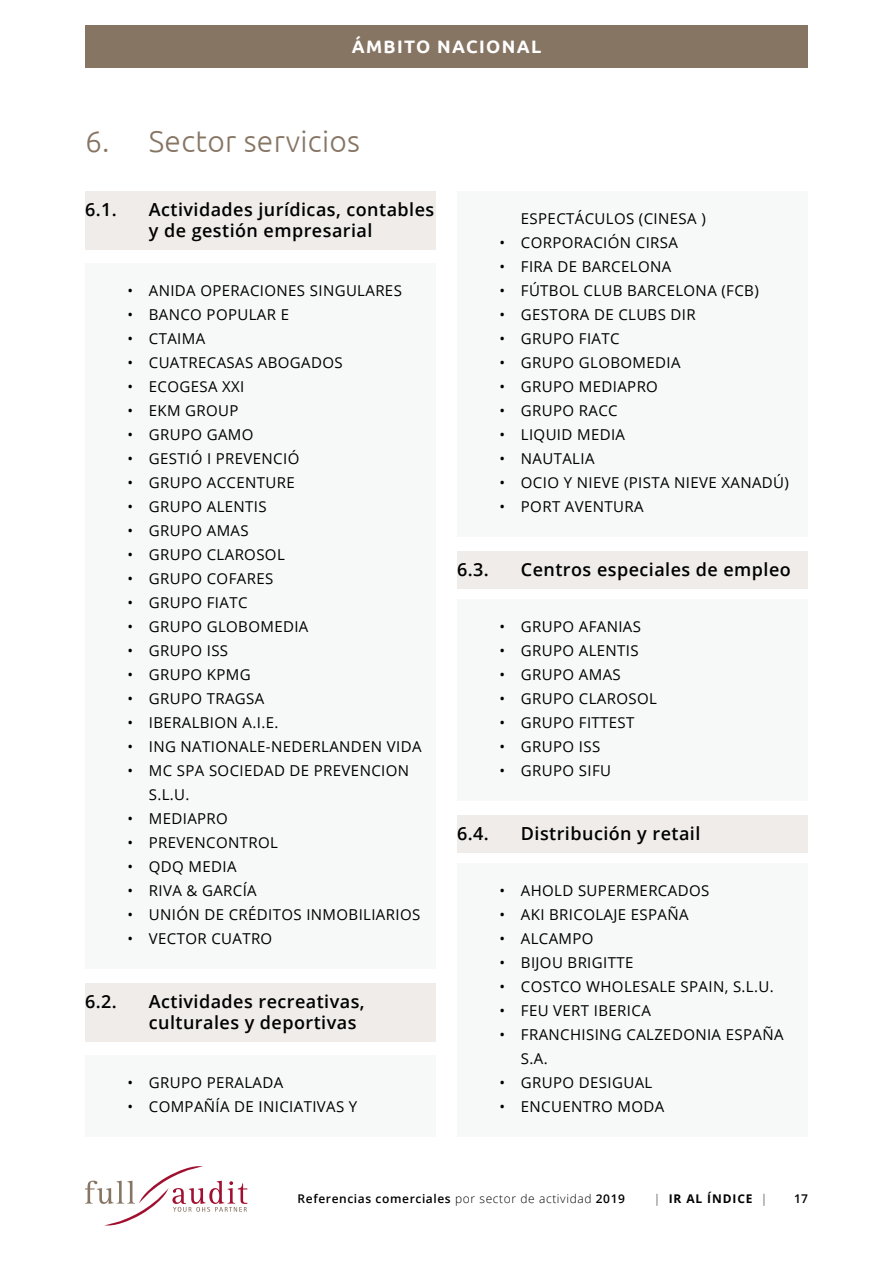
<style>
.page{position:relative;width:893px;height:1263px;background:#fff}
.page>*{position:absolute;margin:0;border:0;box-sizing:border-box;transform-origin:0 0}
.t1{font:300 30px "Ubuntu";letter-spacing:.01em;color:#877564}
.t2{font:600 18px/21.6px "Open Sans";letter-spacing:.025em;color:#000}
.t3{font:700 18px "Ubuntu";letter-spacing:.075em;color:#fff}
.t4{font:15px/24px "Open Sans";letter-spacing:.025em;color:#000}
.t5{font:600 12px "Open Sans";letter-spacing:.05em;color:#000}
.t6{font:700 12px "Open Sans";letter-spacing:.075em;color:#000}
.s1{font-weight:600;color:#89878c}
.s2{font-weight:300}
</style>
<div class="page">
<svg style="left:85px;top:1166px;width:162px;height:60px"></svg>
<div style="left:85px;top:26px;width:723px;height:42px;background:#877564"></div>
<div style="left:85px;top:191px;width:351px;height:59px;background:#efece9"></div>
<div style="left:85px;top:263px;width:351px;height:57px;background:#f7f8f8"></div>
<div style="left:85px;top:311px;width:351px;height:57px;background:#f7f8f8"></div>
<div style="left:85px;top:359px;width:351px;height:57px;background:#f7f8f8"></div>
<div style="left:85px;top:407px;width:351px;height:57px;background:#f7f8f8"></div>
<div style="left:85px;top:455px;width:351px;height:57px;background:#f7f8f8"></div>
<div style="left:85px;top:503px;width:351px;height:57px;background:#f7f8f8"></div>
<div style="left:85px;top:551px;width:351px;height:57px;background:#f7f8f8"></div>
<div style="left:85px;top:599px;width:351px;height:57px;background:#f7f8f8"></div>
<div style="left:85px;top:647px;width:351px;height:57px;background:#f7f8f8"></div>
<div style="left:85px;top:695px;width:351px;height:57px;background:#f7f8f8"></div>
<div style="left:85px;top:743px;width:351px;height:81px;background:#f7f8f8"></div>
<div style="left:85px;top:815px;width:351px;height:57px;background:#f7f8f8"></div>
<div style="left:85px;top:863px;width:351px;height:57px;background:#f7f8f8"></div>
<div style="left:85px;top:911px;width:351px;height:57px;background:#f7f8f8"></div>
<div style="left:85px;top:983px;width:351px;height:59px;background:#efece9"></div>
<div style="left:85px;top:1055px;width:351px;height:57px;background:#f7f8f8"></div>
<div style="left:85px;top:1079px;width:351px;height:57px;background:#f7f8f8"></div>
<div style="left:457px;top:191px;width:351px;height:57px;background:#f7f8f8"></div>
<div style="left:457px;top:239px;width:351px;height:57px;background:#f7f8f8"></div>
<div style="left:457px;top:287px;width:351px;height:57px;background:#f7f8f8"></div>
<div style="left:457px;top:335px;width:351px;height:57px;background:#f7f8f8"></div>
<div style="left:457px;top:383px;width:351px;height:57px;background:#f7f8f8"></div>
<div style="left:457px;top:431px;width:351px;height:57px;background:#f7f8f8"></div>
<div style="left:457px;top:479px;width:351px;height:57px;background:#f7f8f8"></div>
<div style="left:457px;top:551px;width:351px;height:38px;background:#efece9"></div>
<div style="left:457px;top:599px;width:351px;height:57px;background:#f7f8f8"></div>
<div style="left:457px;top:647px;width:351px;height:57px;background:#f7f8f8"></div>
<div style="left:457px;top:695px;width:351px;height:57px;background:#f7f8f8"></div>
<div style="left:457px;top:743px;width:351px;height:57px;background:#f7f8f8"></div>
<div style="left:457px;top:815px;width:351px;height:38px;background:#efece9"></div>
<div style="left:457px;top:863px;width:351px;height:57px;background:#f7f8f8"></div>
<div style="left:457px;top:911px;width:351px;height:57px;background:#f7f8f8"></div>
<div style="left:457px;top:959px;width:351px;height:57px;background:#f7f8f8"></div>
<div style="left:457px;top:1007px;width:351px;height:81px;background:#f7f8f8"></div>
<div style="left:457px;top:1079px;width:351px;height:57px;background:#f7f8f8"></div>
<p class="t3" style="left:352px;top:36px;width:191px">ÁMBITO NACIONAL</p>
<h1 class="t1" style="left:85px;top:123px;width:277px">6. Sector servicios</h1>
<p class="t2" style="left:85px;top:198px;width:33px">6.1.</p>
<p class="t2" style="left:149px;top:198px;width:287px">Actividades jurídicas, contables y de gestión empresarial</p>
<p class="t4" style="left:128px;top:278px;width:276px">• ANIDA OPERACIONES SINGULARES</p>
<p class="t4" style="left:128px;top:302px;width:163px">• BANCO POPULAR E</p>
<p class="t4" style="left:128px;top:326px;width:79px">• CTAIMA</p>
<p class="t4" style="left:128px;top:350px;width:217px">• CUATRECASAS ABOGADOS</p>
<p class="t4" style="left:128px;top:374px;width:118px">• ECOGESA XXI</p>
<p class="t4" style="left:128px;top:398px;width:113px">• EKM GROUP</p>
<p class="t4" style="left:128px;top:422px;width:127px">• GRUPO GAMO</p>
<p class="t4" style="left:128px;top:446px;width:173px">• GESTIÓ I PREVENCIÓ</p>
<p class="t4" style="left:128px;top:470px;width:169px">• GRUPO ACCENTURE</p>
<p class="t4" style="left:128px;top:494px;width:141px">• GRUPO ALENTIS</p>
<p class="t4" style="left:128px;top:518px;width:123px">• GRUPO AMAS</p>
<p class="t4" style="left:128px;top:542px;width:159px">• GRUPO CLAROSOL</p>
<p class="t4" style="left:128px;top:566px;width:147px">• GRUPO COFARES</p>
<p class="t4" style="left:128px;top:590px;width:121px">• GRUPO FIATC</p>
<p class="t4" style="left:128px;top:614px;width:182px">• GRUPO GLOBOMEDIA</p>
<p class="t4" style="left:128px;top:638px;width:102px">• GRUPO ISS</p>
<p class="t4" style="left:128px;top:662px;width:125px">• GRUPO KPMG</p>
<p class="t4" style="left:128px;top:686px;width:138px">• GRUPO TRAGSA</p>
<p class="t4" style="left:128px;top:710px;width:152px">• IBERALBION A.I.E.</p>
<p class="t4" style="left:128px;top:734px;width:295px">• ING NATIONALE-NEDERLANDEN VIDA</p>
<p class="t4" style="left:149px;top:758px;width:262px;text-indent:-21px">• MC SPA SOCIEDAD DE PREVENCION<br>S.L.U.</p>
<p class="t4" style="left:128px;top:806px;width:102px">• MEDIAPRO</p>
<p class="t4" style="left:128px;top:830px;width:152px">• PREVENCONTROL</p>
<p class="t4" style="left:128px;top:854px;width:110px">• QDQ MEDIA</p>
<p class="t4" style="left:128px;top:878px;width:131px">• RIVA &amp; GARCÍA</p>
<p class="t4" style="left:128px;top:902px;width:294px">• UNIÓN DE CRÉDITOS INMOBILIARIOS</p>
<p class="t4" style="left:128px;top:926px;width:146px">• VECTOR CUATRO</p>
<p class="t2" style="left:85px;top:990px;width:33px">6.2.</p>
<p class="t2" style="left:149px;top:990px;width:217px">Actividades recreativas, culturales y deportivas</p>
<p class="t4" style="left:128px;top:1070px;width:157px">• GRUPO PERALADA</p>
<p class="t4" style="left:128px;top:1094px;width:231px">• COMPAÑÍA DE INICIATIVAS Y</p>
<p class="t4" style="left:521px;top:206px;width:186px">ESPECTÁCULOS (CINESA )</p>
<p class="t4" style="left:500px;top:230px;width:180px">• CORPORACIÓN CIRSA</p>
<p class="t4" style="left:500px;top:254px;width:173px">• FIRA DE BARCELONA</p>
<p class="t4" style="left:500px;top:278px;width:261px">• FÚTBOL CLUB BARCELONA (FCB)</p>
<p class="t4" style="left:500px;top:302px;width:198px">• GESTORA DE CLUBS DIR</p>
<p class="t4" style="left:500px;top:326px;width:121px">• GRUPO FIATC</p>
<p class="t4" style="left:500px;top:350px;width:182px">• GRUPO GLOBOMEDIA</p>
<p class="t4" style="left:500px;top:374px;width:160px">• GRUPO MEDIAPRO</p>
<p class="t4" style="left:500px;top:398px;width:120px">• GRUPO RACC</p>
<p class="t4" style="left:500px;top:422px;width:127px">• LIQUID MEDIA</p>
<p class="t4" style="left:500px;top:446px;width:96px">• NAUTALIA</p>
<p class="t4" style="left:500px;top:470px;width:291px">• OCIO Y NIEVE (PISTA NIEVE XANADÚ)</p>
<p class="t4" style="left:500px;top:494px;width:145px">• PORT AVENTURA</p>
<p class="t2" style="left:457px;top:558px;width:33px">6.3.</p>
<p class="t2" style="left:521px;top:558px;width:271px">Centros especiales de empleo</p>
<p class="t4" style="left:500px;top:614px;width:143px">• GRUPO AFANIAS</p>
<p class="t4" style="left:500px;top:638px;width:141px">• GRUPO ALENTIS</p>
<p class="t4" style="left:500px;top:662px;width:123px">• GRUPO AMAS</p>
<p class="t4" style="left:500px;top:686px;width:159px">• GRUPO CLAROSOL</p>
<p class="t4" style="left:500px;top:710px;width:136px">• GRUPO FITTEST</p>
<p class="t4" style="left:500px;top:734px;width:102px">• GRUPO ISS</p>
<p class="t4" style="left:500px;top:758px;width:113px">• GRUPO SIFU</p>
<p class="t2" style="left:457px;top:822px;width:33px">6.4.</p>
<p class="t2" style="left:521px;top:822px;width:181px">Distribución y retail</p>
<p class="t4" style="left:500px;top:878px;width:211px">• AHOLD SUPERMERCADOS</p>
<p class="t4" style="left:500px;top:902px;width:190px">• AKI BRICOLAJE ESPAÑA</p>
<p class="t4" style="left:500px;top:926px;width:96px">• ALCAMPO</p>
<p class="t4" style="left:500px;top:950px;width:135px">• BIJOU BRIGITTE</p>
<p class="t4" style="left:500px;top:974px;width:276px">• COSTCO WHOLESALE SPAIN, S.L.U.</p>
<p class="t4" style="left:500px;top:998px;width:153px">• FEU VERT IBERICA</p>
<p class="t4" style="left:521px;top:1022px;width:264px;text-indent:-21px">• FRANCHISING CALZEDONIA ESPAÑA<br>S.A.</p>
<p class="t4" style="left:500px;top:1070px;width:154px">• GRUPO DESIGUAL</p>
<p class="t4" style="left:500px;top:1094px;width:166px">• ENCUENTRO MODA</p>
<p class="t6" style="left:654px;top:1190px;width:115px"><span class="s1">|</span> IR AL ÍNDICE <span class="s1">|</span></p>
<p class="t5" style="left:298px;top:1190px;width:329px">Referencias comerciales <span class="s2">por sector de actividad</span> 2019</p>
<p class="t5" style="left:794px;top:1190px;width:15px">17</p>
</div>
